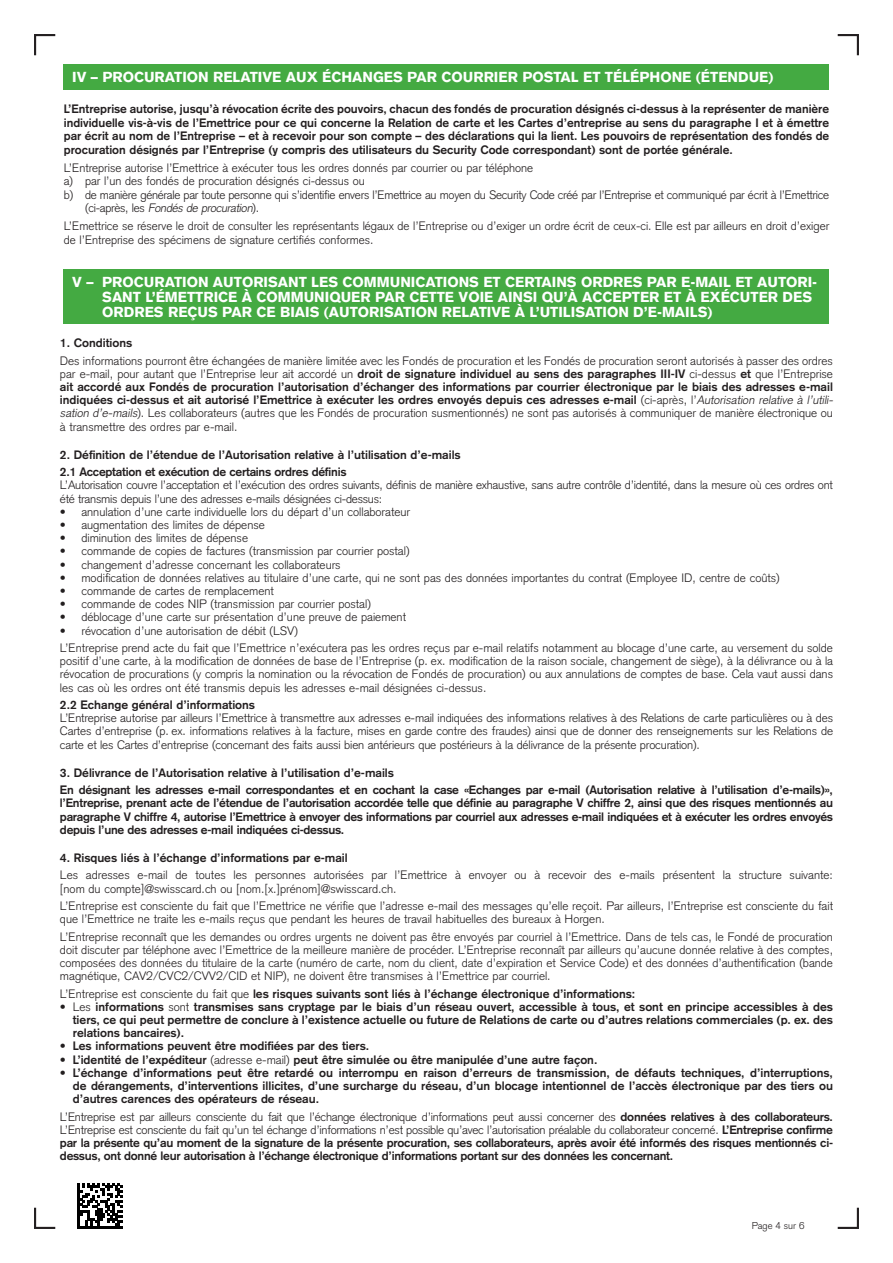
<style>
.page{position:relative;width:893px;height:1263px;background:#fff}
.page>*{position:absolute;margin:0;border:0;box-sizing:border-box;transform-origin:0 0}
.t1{font:900 14.25px/15px "Akzidenz Grotesk";color:#fff}
.t2{font:300 12px/13.2px "Akzidenz Grotesk";color:#231f20}
.t3{font:700 12px/13.2px "Akzidenz Grotesk";color:#231f20;text-align:justify}
.t4{font:300 12px/13.2px "Akzidenz Grotesk";letter-spacing:-.02em;color:#231f20}
.t5{font:700 12px/17.4px "Akzidenz Grotesk";letter-spacing:-.02em;color:#231f20}
.t6{font:italic 300 12px "Akzidenz Grotesk";color:#231f20}
.t7{font:300 9.75px "Akzidenz Grotesk";color:#231f20}
.s1{font-style:normal}
.s2{font-weight:700}
.s3{font-style:italic}
.s4{font-weight:300}
</style>
<div class="page">
<svg style="left:34px;top:34px;width:22px;height:22px"></svg>
<svg style="left:837px;top:1207px;width:22px;height:22px"></svg>
<svg style="left:34px;top:1207px;width:22px;height:22px"></svg>
<svg style="left:837px;top:34px;width:22px;height:22px"></svg>
<svg style="left:77px;top:1183px;width:46px;height:45px"></svg>
<div style="left:64px;top:64px;width:765px;height:25px;background:#44aa42"></div>
<div style="left:64px;top:269px;width:765px;height:55px;background:#44aa42"></div>
<p class="t1" style="left:72px;top:69px;width:703px">IV – PROCURATION RELATIVE AUX ÉCHANGES PAR COURRIER POSTAL ET TÉLÉPHONE (ÉTENDUE)</p>
<p class="t3" style="left:64px;top:102px;width:767px">L’Entreprise autorise, jusqu’à révocation écrite des pouvoirs, chacun des fondés de procuration désignés ci-dessus à la représenter de manière individuelle vis-à-vis de l’Emettrice pour ce qui concerne la Relation de carte et les Cartes d’entreprise au sens du paragraphe I et à émettre par écrit au nom de l’Entreprise – et à recevoir pour son compte – des déclarations qui la lient. Les pouvoirs de représentation des fondés de procuration désignés par l’Entreprise (y compris des utilisateurs du Security Code correspondant) sont de portée générale.</p>
<p class="t2" style="left:64px;top:161px;width:471px">L’Entreprise autorise l’Emettrice à exécuter tous les ordres donnés par courrier ou par téléphone</p>
<p class="t2" style="left:64px;top:175px;width:303px">a) par l’un des fondés de procuration désignés ci-dessus ou</p>
<p class="t4" style="left:64px;top:188px;width:767px">b) de manière générale par toute personne qui s’identifie envers l’Emettrice au moyen du Security Code créé par l’Entreprise et communiqué par écrit à l’Emettrice</p>
<p class="t6" style="left:85px;top:201px;width:176px"><span class="s1">( c i - a p rè s , l e s</span> Fondés de procuration<span class="s1">) .</span></p>
<p class="t2" style="left:64px;top:219px;width:767px">L’Emettrice se réserve le droit de consulter les représentants légaux de l’Entreprise ou d’exiger un ordre écrit de ceux-ci. Elle est par ailleurs en droit d’exiger de l’Entreprise des spécimens de signature certifiés conformes.</p>
<p class="t1" style="left:102px;top:274px;width:717px;text-indent:-30px">V – PROCURATION AUTORISANT LES COMMUNICATIONS ET CERTAINS ORDRES PAR E-MAIL ET AUTORI-<br>SANT L’ÉMETTRICE À COMMUNIQUER PAR CETTE VOIE AINSI QU’À ACCEPTER ET À EXÉCUTER DES<br>ORDRES REÇUS PAR CE BIAIS (AUTORISATION RELATIVE À L’UTILISATION D’E-MAILS)</p>
<p class="t3" style="left:60px;top:336px;width:74px">1. Conditions</p>
<p class="t2" style="left:60px;top:354px;width:777px">Des informations pourront être échangées de manière limitée avec les Fondés de procuration et les Fondés de procuration seront autorisés à passer des ordres par e-mail, pour autant que l’Entreprise leur ait accordé un <span class="s2">droit de signature individuel au sens des paragraphes III-IV</span> ci-dessus <span class="s2">et</span> que l’Entreprise <span class="s2">ait accordé aux Fondés de procuration l’autorisation d’échanger des informations par courrier électronique par le biais des adresses e-mail indiquées ci-dessus et ait autorisé l’Emettrice à exécuter les ordres envoyés depuis ces adresses e-mail</span> (ci-après, l’<span class="s3">Autorisation relative à l’utili&shy;sation d’e-mails</span>). Les collaborateurs (autres que les Fondés de procuration susmentionnés) ne sont pas autorisés à communiquer de manière électronique ou à transmettre des ordres par e-mail.</p>
<p class="t3" style="left:60px;top:446px;width:402px;line-height:17.4px">2. Définition de l’étendue de l’Autorisation relative à l’utilisation d’e-mails<br>2.1 Acceptation et exécution de certains ordres définis</p>
<p class="t4" style="left:60px;top:479px;width:774px">L’Autorisation couvre l’acceptation et l’exécution des ordres suivants, définis de manière exhaustive, sans autre contrôle d’identité, dans la mesure où ces ordres ont été transmis depuis l’une des adresses e-mails désignées ci-dessus:</p>
<p class="t2" style="left:60px;top:505px;width:352px">• annulation d’une carte individuelle lors du départ d’un collaborateur</p>
<p class="t2" style="left:60px;top:518px;width:206px">• augmentation des limites de dépense</p>
<p class="t2" style="left:60px;top:531px;width:190px">• diminution des limites de dépense</p>
<p class="t2" style="left:60px;top:545px;width:351px">• commande de copies de factures (transmission par courrier postal)</p>
<p class="t2" style="left:60px;top:558px;width:282px">• changement d’adresse concernant les collaborateurs</p>
<p class="t2" style="left:60px;top:571px;width:721px">• modification de données relatives au titulaire d’une carte, qui ne sont pas des données importantes du contrat (Employee ID, centre de coûts)</p>
<p class="t2" style="left:60px;top:584px;width:215px">• commande de cartes de remplacement</p>
<p class="t2" style="left:60px;top:597px;width:312px">• commande de codes NIP (transmission par courrier postal)</p>
<p class="t2" style="left:60px;top:611px;width:348px">• déblocage d’une carte sur présentation d’une preuve de paiement</p>
<p class="t2" style="left:60px;top:622px;width:774px;line-height:17.4px">• révocation d’une autorisation de débit (LSV)<br>L’Entreprise prend acte du fait que l’Emettrice n’exécutera pas les ordres reçus par e-mail relatifs notamment au blocage d’une carte, au versement du solde</p>
<p class="t2" style="left:60px;top:654px;width:775px;text-align:justify">positif d’une carte, à la modification de données de base de l’Entreprise (p. ex. modification de la raison sociale, changement de siège), à la délivrance ou à la révocation de procurations (y compris la nomination ou la révocation de Fondés de procuration) ou aux annulations de comptes de base. Cela vaut aussi dans les cas où les ordres ont été transmis depuis les adresses e-mail désignées ci-dessus.</p>
<p class="t3" style="left:60px;top:698px;width:197px">2.2 Echange général d’informations</p>
<p class="t2" style="left:60px;top:711px;width:775px;text-align:justify">L’Entreprise autorise par ailleurs l’Emettrice à transmettre aux adresses e-mail indiquées des informations relatives à des Relations de carte particulières ou à des Cartes d’entreprise (p. ex. informations relatives à la facture, mises en garde contre des fraudes) ainsi que de donner des renseignements sur les Relations de carte et les Cartes d’entreprise (concernant des faits aussi bien antérieurs que postérieurs à la délivrance de la présente procuration).</p>
<p class="t5" style="left:60px;top:764px;width:774px">3. Délivrance de l’Autorisation relative à l’utilisation d’e-mails<br>En désignant les adresses e-mail correspondantes et en cochant la case «Echanges par e-mail (Autorisation relative à l’utilisation d’e-mails)»,</p>
<p class="t3" style="left:60px;top:796px;width:775px">l’Entreprise, prenant acte de l’étendue de l’autorisation accordée telle que définie au paragraphe V chiffre 2, ainsi que des risques mentionnés au paragraphe V chiffre 4, autorise l’Emettrice à envoyer des informations par courriel aux adresses e-mail indiquées et à exécuter les ordres envoyés depuis l’une des adresses e-mail indiquées ci-dessus.</p>
<p class="t3" style="left:60px;top:851px;width:289px">4. Risques liés à l’échange d’informations par e-mail</p>
<p class="t2" style="left:60px;top:868px;width:774px">Les adresses e-mail de toutes les personnes autorisées par l’Emettrice à envoyer ou à recevoir des e-mails présentent la structure suivante: [nom du compte]@swisscard.ch ou [nom.[x.]prénom]@swisscard.ch.</p>
<p class="t2" style="left:60px;top:899px;width:775px">L’Entreprise est consciente du fait que l’Emettrice ne vérifie que l’adresse e-mail des messages qu’elle reçoit. Par ailleurs, l’Entreprise est consciente du fait que l’Emettrice ne traite les e-mails reçus que pendant les heures de travail habituelles des bureaux à Horgen.</p>
<p class="t2" style="left:60px;top:930px;width:775px;text-align:justify">L’Entreprise reconnaît que les demandes ou ordres urgents ne doivent pas être envoyés par courriel à l’Emettrice. Dans de tels cas, le Fondé de procuration doit discuter par téléphone avec l’Emettrice de la meilleure manière de procéder. L’Entreprise reconnaît par ailleurs qu’aucune donnée relative à des comptes, composées des données du titulaire de la carte (numéro de carte, nom du client, date d’expiration et Service Code) et des données d’authentification (bande magnétique, CAV2/CVC2/CVV2/CID et NIP), ne doivent être transmises à l’Emettrice par courriel.</p>
<p class="t3" style="left:60px;top:987px;width:577px"><span class="s4">L’Entreprise est consciente du fait que</span> les risques suivants sont liés à l’échange électronique d’informations:</p>
<p class="t3" style="left:73px;top:1000px;width:762px;text-indent:-13px">• <span class="s4">Les</span> informations <span class="s4">sont</span> transmises sans cryptage par le biais d’un réseau ouvert, accessible à tous, et sont en principe accessibles à des tiers, ce qui peut permettre de conclure à l’existence actuelle ou future de Relations de carte ou d’autres relations commerciales (p. ex. des relations bancaires).</p>
<p class="t3" style="left:60px;top:1039px;width:311px">• Les informations peuvent être modifiées par des tiers.</p>
<p class="t3" style="left:60px;top:1053px;width:539px"><span class="s4">•</span> L’identité de l’expéditeur <span class="s4">(adresse e-mail)</span> peut être simulée ou être manipulée d’une autre façon.</p>
<p class="t3" style="left:73px;top:1066px;width:762px;text-indent:-13px"><span class="s4">•</span> L’échange d’informations peut être retardé ou interrompu en raison d’erreurs de transmission, de défauts techniques, d’interruptions, de dérangements, d’interventions illicites, d’une surcharge du réseau, d’un blocage intentionnel de l’accès électronique par des tiers ou d’autres carences des opérateurs de réseau.</p>
<p class="t3" style="left:60px;top:1110px;width:775px"><span class="s4">L’Entreprise est par ailleurs consciente du fait que l’échange électronique d’informations peut aussi concerner des</span> données relatives à des collaborateurs.<br><span class="s4">L’Entreprise est consciente du fait qu’un tel échange d’informations n’est possible qu’avec l’autorisation préalable du collaborateur concerné.</span> L’Entreprise confirme par la présente qu’au moment de la signature de la présente procuration, ses collaborateurs, après avoir été informés des risques mentionnés ci&shy;dessus, ont donné leur autorisation à l’échange électronique d’informations portant sur des données les concernant.</p>
<p class="t7" style="left:752px;top:1220px;width:54px">Page 4 sur 6</p>
</div>
